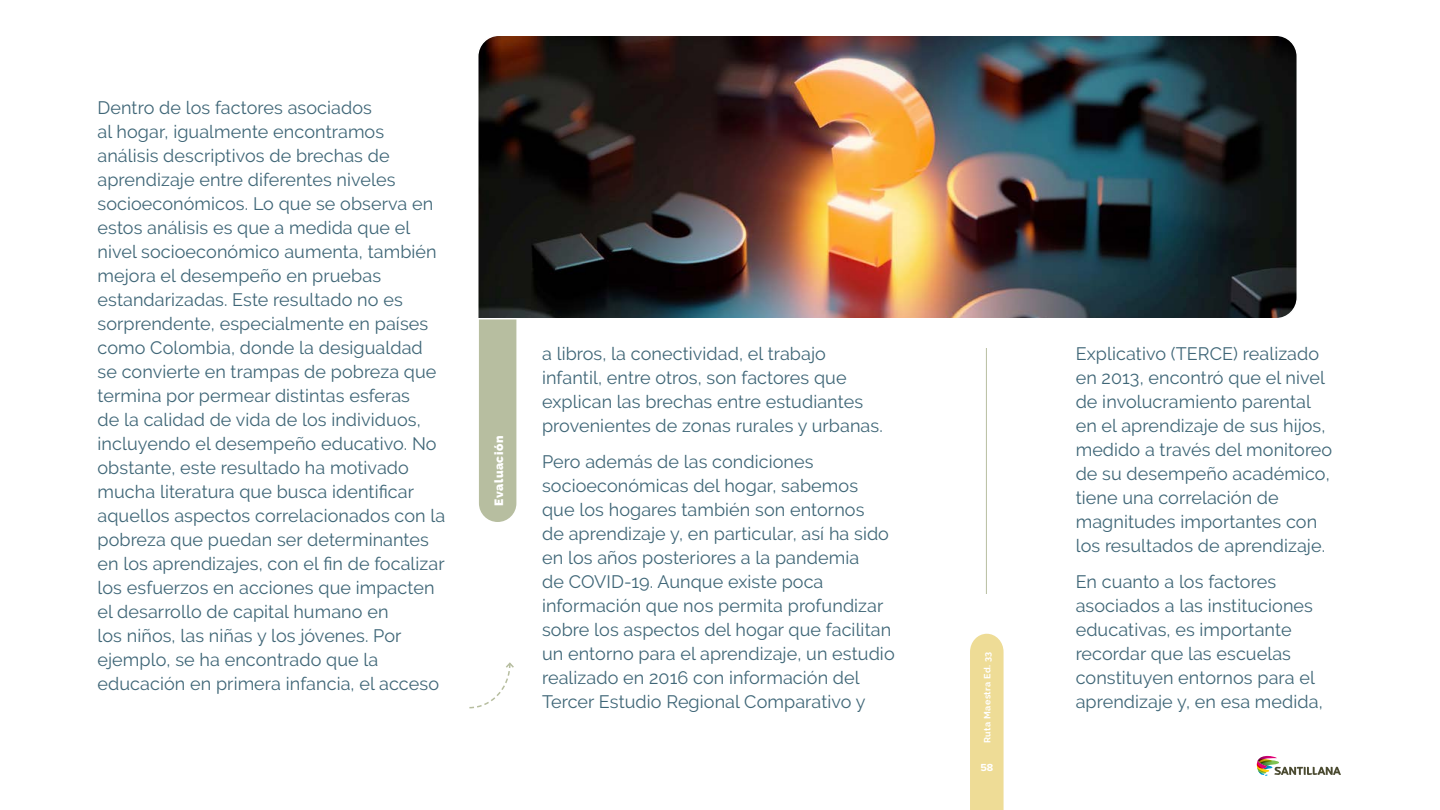
<style>
.page{position:relative;width:1440px;height:810px;background:#fff}
.page>*{position:absolute;margin:0;border:0;box-sizing:border-box;transform-origin:0 0}
.t1{font:18px/24px "Raleway";letter-spacing:.005em;color:#3f6677}
.t2{font:900 12px "Raleway";letter-spacing:.04em;color:#fff}
.t3{font:700 10.65px "Proxima Nova";color:#fff}
.t4{font:700 9px "Raleway";letter-spacing:.04em;color:#fff}
</style>
<div class="page">
<img style="left:478px;top:36px;width:819px;height:284px">
<hr style="left:986px;top:348px;width:1px;height:246px;background:#b7bea0">
<svg style="left:1256px;top:755px;width:85px;height:21px"></svg>
<div style="left:970px;top:634px;width:34px;height:176px;background:#eedc96"></div>
<div style="left:479px;top:320px;width:37px;height:202px;background:#b7bea0"></div>
<svg style="left:469px;top:662px;width:45px;height:47px"></svg>
<p class="t1" style="left:98px;top:96px;width:349px">Dentro de los factores asociados<br>al hogar, igualmente encontramos análisis descriptivos de brechas de aprendizaje entre diferentes niveles socioeconómicos. Lo que se observa en estos análisis es que a medida que el nivel socioeconómico aumenta, también mejora el desempeño en pruebas estandarizadas. Este resultado no es sorprendente, especialmente en países como Colombia, donde la desigualdad se convierte en trampas de pobreza que termina por permear distintas esferas<br>de la calidad de vida de los individuos, incluyendo el desempeño educativo. No obstante, este resultado ha motivado mucha literatura que busca identificar aquellos aspectos correlacionados con la pobreza que puedan ser determinantes en los aprendizajes, con el fi n de focalizar los esfuerzos en acciones que impacten el desarrollo de capital humano en<br>los niños, las niñas y los jóvenes. Por ejemplo, se ha encontrado que la educación en primera infancia, el acceso</p>
<p class="t2" style="left:492px;top:506px;width:71px;rotate:-90deg">Evaluación</p>
<p class="t1" style="left:542px;top:342px;width:342px">a libros, la conectividad, el trabajo infantil, entre otros, son factores que explican las brechas entre estudiantes provenientes de zonas rurales y urbanas.</p>
<p class="t1" style="left:542px;top:450px;width:354px">Pero además de las condiciones socioeconómicas del hogar, sabemos que los hogares también son entornos<br>de aprendizaje y, en particular, así ha sido en los años posteriores a la pandemia<br>de COVID-19. Aunque existe poca información que nos permita profundizar sobre los aspectos del hogar que facilitan un entorno para el aprendizaje, un estudio realizado en 2016 con información del Tercer Estudio Regional Comparativo y</p>
<p class="t4" style="left:982px;top:743px;width:92px;rotate:-90deg">Ruta Maestra Ed. 33</p>
<p class="t3" style="left:980px;top:759px;width:14px">58</p>
<p class="t1" style="left:1076px;top:342px;width:258px">Explicativo (TERCE) realizado en 2013, encontró que el nivel de involucramiento parental en el aprendizaje de sus hijos, medido a través del monitoreo de su desempeño académico, tiene una correlación de magnitudes importantes con los resultados de aprendizaje.</p>
<p class="t1" style="left:1076px;top:570px;width:249px">En cuanto a los factores asociados a las instituciones educativas, es importante recordar que las escuelas constituyen entornos para el aprendizaje y, en esa medida,</p>
</div>
